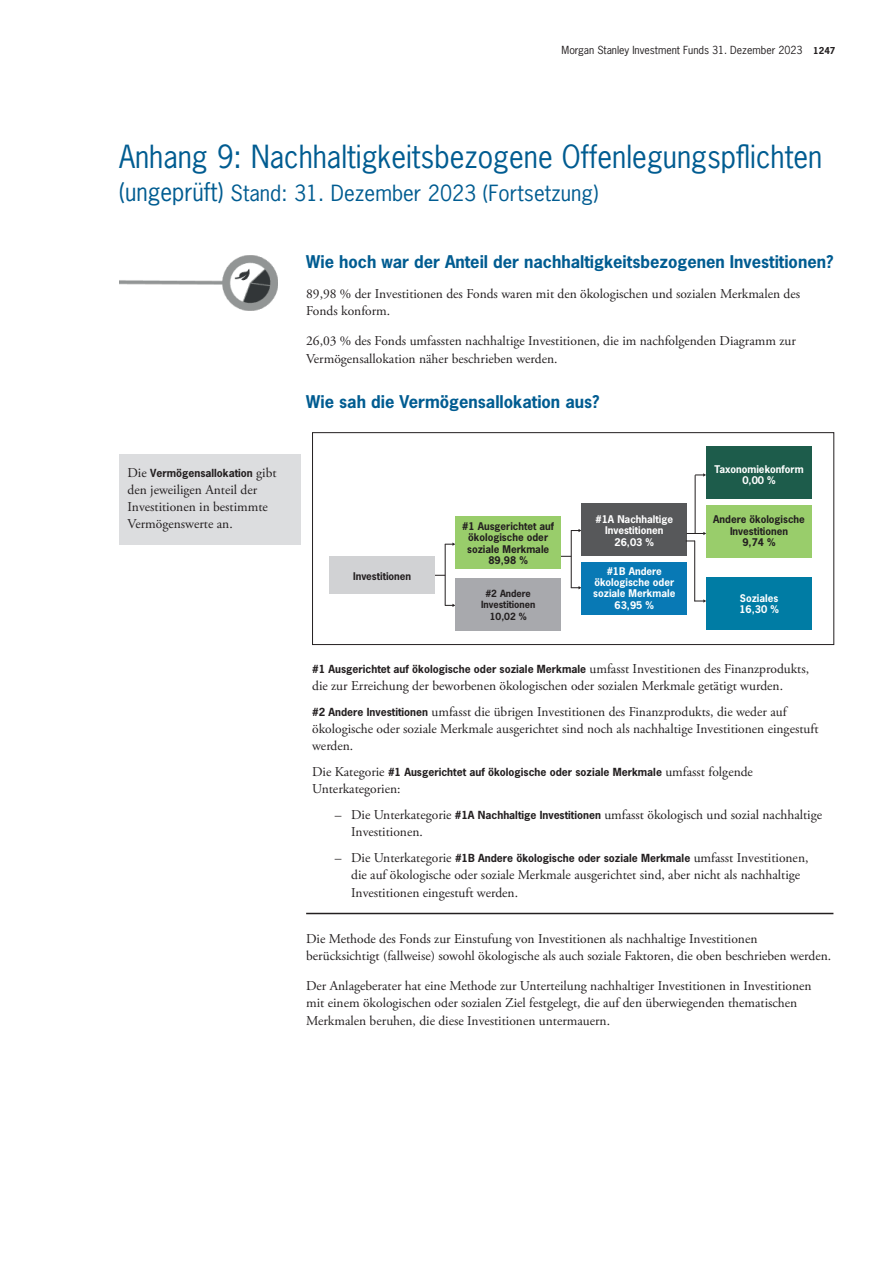
<style>
.page{position:relative;width:893px;height:1263px;background:#fff}
.page>*{position:absolute;margin:0;border:0;box-sizing:border-box;transform-origin:0 0}
.t1{font:30px "News Gothic Std";color:#005c91;scale:.96 1}
.t2{font:21px "News Gothic Std";color:#005c91}
.t3{font:700 16.5px "News Gothic Std";color:#005c91}
.t4{font:13.5px/17.2px "Adobe Garamond Pro";color:#231f20}
.t5{font:700 10.5px "News Gothic Std";color:#231f20}
.t6{font:10.5px "News Gothic Std";color:#231f20}
.t7{font:700 9.9px/11.2px "News Gothic Std";color:#fff;text-align:center}
.t8{font:700 9.9px/11.2px "News Gothic Std";color:#231f20;text-align:center}
.t9{font:700 9.3px/11.2px "News Gothic Std";color:#231f20;text-align:center}
.s1{font-weight:700;font-size:9px}
.s2{font-size:24px}
.s3{font-family:"Adobe Garamond Pro";font-weight:400;font-size:13.5px}
.s4{font-family:"News Gothic Std";font-weight:700;font-size:10.5px}
</style>
<div class="page">
<div style="left:119px;top:454px;width:181px;height:91px;background:#dcdddf"></div>
<hr style="left:571px;top:530px;width:1px;height:58px;background:#231f20">
<svg style="left:571px;top:586px;width:10px;height:3px"></svg>
<svg style="left:571px;top:529px;width:10px;height:3px"></svg>
<hr style="left:445px;top:544px;width:1px;height:61px;background:#231f20">
<svg style="left:445px;top:604px;width:10px;height:3px"></svg>
<svg style="left:445px;top:542px;width:10px;height:4px"></svg>
<div style="left:329px;top:557px;width:106px;height:37px;background:#d1d2d4"></div>
<div style="left:455px;top:516px;width:106px;height:53px;background:#99cd6b"></div>
<div style="left:455px;top:578px;width:106px;height:53px;background:#a8a9ad"></div>
<div style="left:581px;top:503px;width:106px;height:53px;background:#57585a"></div>
<div style="left:581px;top:562px;width:106px;height:52px;background:#0879b5"></div>
<div style="left:706px;top:446px;width:105px;height:52px;background:#1d5c4b"></div>
<div style="left:706px;top:505px;width:105px;height:53px;background:#99cd6b"></div>
<div style="left:706px;top:577px;width:105px;height:53px;background:#007ca4"></div>
<svg style="left:687px;top:532px;width:19px;height:3px"></svg>
<hr style="left:695px;top:475px;width:1px;height:58px;background:#231f20">
<svg style="left:695px;top:473px;width:11px;height:4px"></svg>
<svg style="left:694px;top:599px;width:12px;height:4px"></svg>
<hr style="left:694px;top:541px;width:1px;height:60px;background:#231f20">
<div style="left:312px;top:432px;width:522px;height:213px;border:1px solid #231f20"></div>
<hr style="left:306px;top:913px;width:527px;height:1px;background:#231f20">
<img style="left:119px;top:255px;width:158px;height:56px">
<p class="t6" style="left:562px;top:43px;width:275px">Morgan Stanley Investment Funds 31. Dezember 2023 <span class="s1">1247</span></p>
<h1 class="t1" style="left:119px;top:137px;width:734px">Anhang 9: Nachhaltigkeitsbezogene Offenlegungspflichten</h1>
<h2 class="t2" style="left:119px;top:179px;width:481px"><span class="s2">(ungeprüft)</span> Stand: 31. Dezember 2023 (Fortsetzung)</h2>
<p class="t5" style="left:128px;top:466px;width:151px"><span class="s3">Die</span> Vermögensallokation <span class="s3">gibt</span></p>
<p class="t4" style="left:128px;top:481px;width:142px">den jeweiligen Anteil der<br>Investitionen in bestimmte<br>Vermögenswerte an.</p>
<p class="t3" style="left:306px;top:251px;width:529px">Wie hoch war der Anteil der nachhaltigkeitsbezogenen Investitionen?</p>
<p class="t4" style="left:306px;top:286px;width:495px">89,98 % der Investitionen des Fonds waren mit den ökologischen und sozialen Merkmalen des<br>Fonds konform.</p>
<p class="t4" style="left:306px;top:333px;width:491px">26,03 % des Fonds umfassten nachhaltige Investitionen, die im nachfolgenden Diagramm zur<br>Vermögensallokation näher beschrieben werden.</p>
<p class="t3" style="left:306px;top:390px;width:295px">Wie sah die Vermögensallokation aus?</p>
<p class="t8" style="left:353px;top:570px;width:60px">Investitionen</p>
<p class="t8" style="left:462px;top:521px;width:93px">#1 Ausgerichtet auf ökologische oder soziale Merkmale<br>89,98 %</p>
<p class="t9" style="left:481px;top:588px;width:56px">#2 Andere<br>Investitionen<br>10,02 %</p>
<p class="t7" style="left:596px;top:514px;width:79px">#1A Nachhaltige<br>Investitionen<br>26,03 %</p>
<p class="t7" style="left:593px;top:565px;width:84px">#1B Andere ökologische oder soziale Merkmale<br>63,95 %</p>
<p class="t7" style="left:715px;top:464px;width:90px">Taxonomiekonform<br>0,00 %</p>
<p class="t8" style="left:713px;top:514px;width:93px">Andere ökologische<br>Investitionen<br>9,74 %</p>
<p class="t7" style="left:739px;top:592px;width:41px;text-align:left">Soziales<br>16,30 %</p>
<p class="t5" style="left:312px;top:662px;width:498px">#1 Ausgerichtet auf ökologische oder soziale Merkmale <span class="s3">umfasst Investitionen des Finanzprodukts,</span></p>
<p class="t4" style="left:312px;top:673px;width:476px;line-height:25.8px">die zur Erreichung der beworbenen ökologischen oder sozialen Merkmale getätigt wurden. <span class="s4">#2 Andere Investitionen</span> umfasst die übrigen Investitionen des Finanzprodukts, die weder auf</p>
<p class="t4" style="left:312px;top:720px;width:508px">ökologische oder soziale Merkmale ausgerichtet sind noch als nachhaltige Investitionen eingestuft werden.</p>
<p class="t5" style="left:312px;top:765px;width:442px"><span class="s3">Die Kategorie</span> #1 Ausgerichtet auf ökologische oder soziale Merkmale <span class="s3">umfasst folgende</span></p>
<p class="t4" style="left:312px;top:781px;width:90px">Unterkategorien:</p>
<p class="t4" style="left:351px;top:806px;width:472px;text-indent:-17px">– Die Unterkategorie <span class="s4">#1A Nachhaltige Investitionen</span> umfasst ökologisch und sozial nachhaltige<br>Investitionen.</p>
<p class="t4" style="left:351px;top:849px;width:459px;text-indent:-17px">– Die Unterkategorie <span class="s4">#1B Andere ökologische oder soziale Merkmale</span> umfasst Investitionen, die auf ökologische oder soziale Merkmale ausgerichtet sind, aber nicht als nachhaltige<br>Investitionen eingestuft werden.</p>
<p class="t4" style="left:306px;top:930px;width:526px">Die Methode des Fonds zur Einstufung von Investitionen als nachhaltige Investitionen berücksichtigt (fallweise) sowohl ökologische als auch soziale Faktoren, die oben beschrieben werden.</p>
<p class="t4" style="left:306px;top:977px;width:507px">Der Anlageberater hat eine Methode zur Unterteilung nachhaltiger Investitionen in Investitionen mit einem ökologischen oder sozialen Ziel festgelegt, die auf den überwiegenden thematischen<br>Merkmalen beruhen, die diese Investitionen untermauern.</p>
</div>
